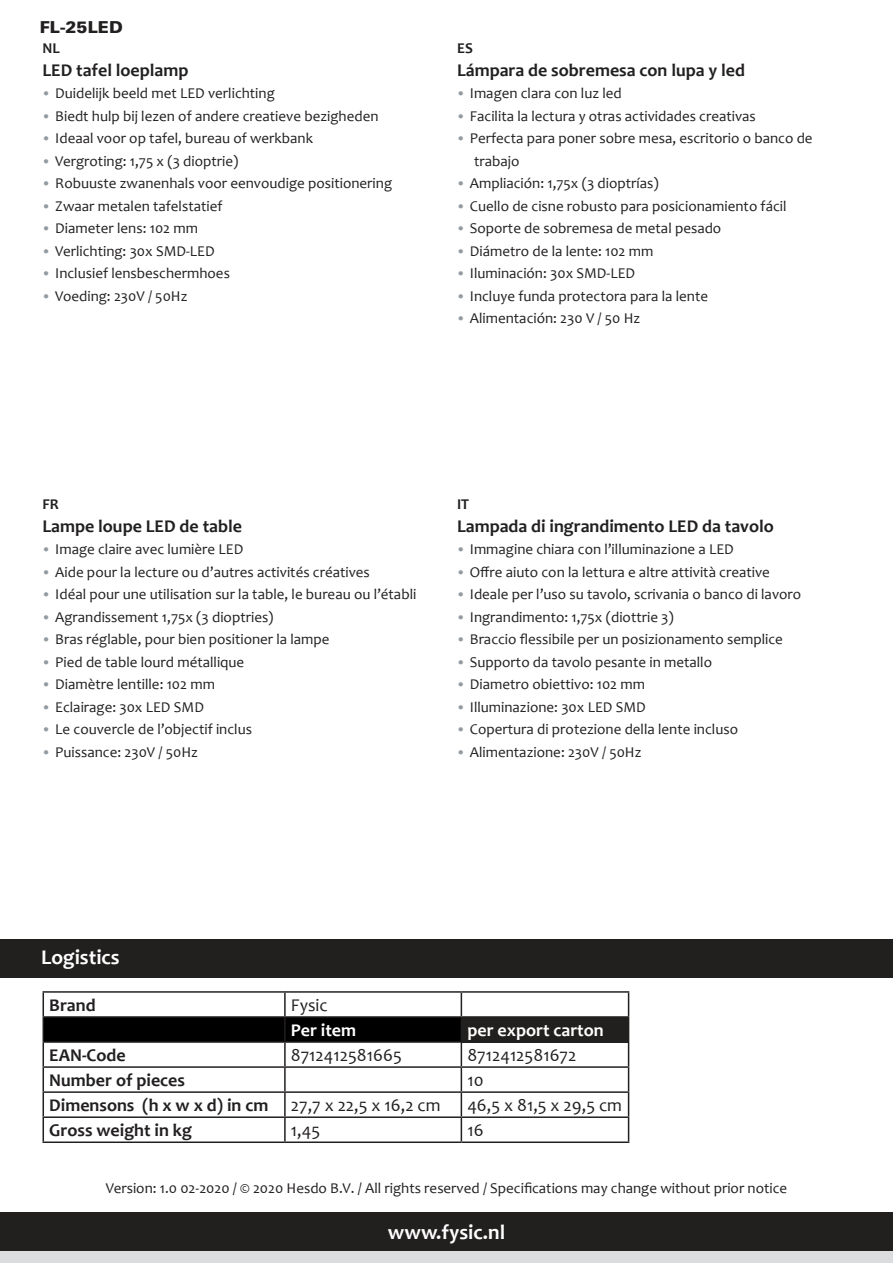
<style>
.page{position:relative;width:893px;height:1263px;background:#fff}
.page>*{position:absolute;margin:0;border:0;box-sizing:border-box;transform-origin:0 0}
.t1{font:700 21px "Candara";color:#fff}
.t2{font:700 18px "Candara";color:#221f1f}
.t3{font:18px "Candara";color:#221f1f}
.t4{font:700 18px "Candara";color:#fff}
.t5{font:900 16.5px "Univers LT Std";letter-spacing:.005em;color:#221f1f}
.t6{font:15px/22.5px "Candara";color:#221f1f}
.t7{font:700 15px "Candara";color:#221f1f}
.s1{font-family:"Calibri";font-weight:300;color:#939ba1}
</style>
<div class="page">
<div style="left:0;top:1242px;width:893px;height:21px;background:#dbdcde"></div>
<div style="left:0;top:1212px;width:893px;height:38px;background:#221f1f"></div>
<div style="left:461px;top:1017px;width:168px;height:25px;background:#221f1f"></div>
<hr style="left:43px;top:991px;width:242px;height:2px;background:#221f1f">
<hr style="left:285px;top:991px;width:176px;height:2px;background:#221f1f">
<hr style="left:461px;top:991px;width:168px;height:2px;background:#221f1f">
<hr style="left:461px;top:1016px;width:168px;height:2px;background:#221f1f">
<hr style="left:461px;top:1041px;width:168px;height:2px;background:#221f1f">
<hr style="left:461px;top:1066px;width:168px;height:2px;background:#221f1f">
<hr style="left:461px;top:1091px;width:168px;height:2px;background:#221f1f">
<hr style="left:461px;top:1116px;width:168px;height:2px;background:#221f1f">
<svg style="left:43px;top:993px;width:419px;height:148px"></svg>
<svg style="left:628px;top:993px;width:1px;height:148px"></svg>
<hr style="left:43px;top:1141px;width:242px;height:2px;background:#221f1f">
<hr style="left:285px;top:1141px;width:176px;height:2px;background:#221f1f">
<hr style="left:461px;top:1141px;width:168px;height:2px;background:#221f1f">
<div style="left:0;top:940px;width:893px;height:38px;background:#221f1f"></div>
<p class="t5" style="left:40px;top:18px;width:85px">FL-25LED</p>
<p class="t7" style="left:43px;top:42px;width:19px">NL</p>
<p class="t2" style="left:43px;top:63px;width:147px">LED tafel loeplamp</p>
<p class="t6" style="left:43px;top:83px;width:234px"><span class="s1">•</span> Duidelijk beeld met LED verlichting</p>
<p class="t6" style="left:43px;top:106px;width:338px"><span class="s1">•</span> Biedt hulp bij lezen of andere creatieve bezigheden</p>
<p class="t6" style="left:43px;top:128px;width:272px"><span class="s1">•</span> Ideaal voor op tafel, bureau of werkbank</p>
<p class="t6" style="left:43px;top:151px;width:197px"><span class="s1">•</span> Vergroting: 1,75 x (3 dioptrie)</p>
<p class="t6" style="left:43px;top:173px;width:351px"><span class="s1">•</span> Robuuste zwanenhals voor eenvoudige positionering</p>
<p class="t6" style="left:43px;top:196px;width:182px"><span class="s1">•</span> Zwaar metalen tafelstatief</p>
<p class="t6" style="left:43px;top:218px;width:157px"><span class="s1">•</span> Diameter lens: 102 mm</p>
<p class="t6" style="left:43px;top:241px;width:174px"><span class="s1">•</span> Verlichting: 30x SMD-LED</p>
<p class="t6" style="left:43px;top:263px;width:189px"><span class="s1">•</span> Inclusief lensbeschermhoes</p>
<p class="t6" style="left:43px;top:286px;width:146px"><span class="s1">•</span> Voeding: 230V / 50Hz</p>
<p class="t7" style="left:457px;top:42px;width:17px">ES</p>
<p class="t2" style="left:457px;top:63px;width:289px">Lámpara de sobremesa con lupa y led</p>
<p class="t6" style="left:457px;top:83px;width:166px"><span class="s1">•</span> Imagen clara con luz led</p>
<p class="t6" style="left:457px;top:106px;width:300px"><span class="s1">•</span> Facilita la lectura y otras actividades creativas</p>
<p class="t6" style="left:474px;top:128px;width:340px;text-indent:-17px"><span class="s1">•</span> Perfecta para poner sobre mesa, escritorio o banco de trabajo</p>
<p class="t6" style="left:457px;top:173px;width:203px"><span class="s1">•</span> Ampliación: 1,75x (3 dioptrías)</p>
<p class="t6" style="left:457px;top:196px;width:331px"><span class="s1">•</span> Cuello de cisne robusto para posicionamiento fácil</p>
<p class="t6" style="left:457px;top:218px;width:266px"><span class="s1">•</span> Soporte de sobremesa de metal pesado</p>
<p class="t6" style="left:457px;top:241px;width:198px"><span class="s1">•</span> Diámetro de la lente: 102 mm</p>
<p class="t6" style="left:457px;top:263px;width:180px"><span class="s1">•</span> Iluminación: 30x SMD-LED</p>
<p class="t6" style="left:457px;top:286px;width:252px"><span class="s1">•</span> Incluye funda protectora para la lente</p>
<p class="t6" style="left:457px;top:308px;width:185px"><span class="s1">•</span> Alimentación: 230 V / 50 Hz</p>
<p class="t7" style="left:43px;top:498px;width:18px">FR</p>
<p class="t2" style="left:43px;top:518px;width:201px">Lampe loupe LED de table</p>
<p class="t6" style="left:43px;top:539px;width:202px"><span class="s1">•</span> Image claire avec lumière LED</p>
<p class="t6" style="left:43px;top:562px;width:329px"><span class="s1">•</span> Aide pour la lecture ou d’autres activités créatives</p>
<p class="t6" style="left:43px;top:584px;width:375px"><span class="s1">•</span> Idéal pour une utilisation sur la table, le bureau ou l’établi</p>
<p class="t6" style="left:43px;top:607px;width:233px"><span class="s1">•</span> Agrandissement 1,75x (3 dioptries)</p>
<p class="t6" style="left:43px;top:629px;width:289px"><span class="s1">•</span> Bras réglable, pour bien positioner la lampe</p>
<p class="t6" style="left:43px;top:652px;width:203px"><span class="s1">•</span> Pied de table lourd métallique</p>
<p class="t6" style="left:43px;top:674px;width:174px"><span class="s1">•</span> Diamètre lentille: 102 mm</p>
<p class="t6" style="left:43px;top:697px;width:163px"><span class="s1">•</span> Eclairage: 30x LED SMD</p>
<p class="t6" style="left:43px;top:719px;width:211px"><span class="s1">•</span> Le couvercle de l’objectif inclus</p>
<p class="t6" style="left:43px;top:742px;width:157px"><span class="s1">•</span> Puissance: 230V / 50Hz</p>
<p class="t7" style="left:457px;top:498px;width:14px">IT</p>
<p class="t2" style="left:457px;top:518px;width:318px">Lampada di ingrandimento LED da tavolo</p>
<p class="t6" style="left:457px;top:539px;width:278px"><span class="s1">•</span> Immagine chiara con l’illuminazione a LED</p>
<p class="t6" style="left:457px;top:560px;width:314px"><span class="s1">•</span> Offre aiuto con la lettura e altre attività creative</p>
<p class="t6" style="left:457px;top:584px;width:346px"><span class="s1">•</span> Ideale per l’uso su tavolo, scrivania o banco di lavoro</p>
<p class="t6" style="left:457px;top:607px;width:218px"><span class="s1">•</span> Ingrandimento: 1,75x (diottrie 3)</p>
<p class="t6" style="left:457px;top:628px;width:327px"><span class="s1">•</span> Braccio flessibile per un posizionamento semplice</p>
<p class="t6" style="left:457px;top:652px;width:256px"><span class="s1">•</span> Supporto da tavolo pesante in metallo</p>
<p class="t6" style="left:457px;top:674px;width:189px"><span class="s1">•</span> Diametro obiettivo: 102 mm</p>
<p class="t6" style="left:457px;top:697px;width:190px"><span class="s1">•</span> Illuminazione: 30x LED SMD</p>
<p class="t6" style="left:457px;top:719px;width:282px"><span class="s1">•</span> Copertura di protezione della lente incluso</p>
<p class="t6" style="left:457px;top:742px;width:186px"><span class="s1">•</span> Alimentazione: 230V / 50Hz</p>
<h1 class="t1" style="left:41px;top:949px;width:80px">Logistics</h1>
<p class="t2" style="left:49px;top:998px;width:48px">Brand</p>
<p class="t3" style="left:291px;top:998px;width:38px">Fysic</p>
<p class="t4" style="left:291px;top:1023px;width:67px">Per item</p>
<p class="t4" style="left:467px;top:1019px;width:138px">per export carton</p>
<p class="t2" style="left:49px;top:1048px;width:78px">EAN-Code</p>
<p class="t3" style="left:291px;top:1048px;width:112px">8712412581665</p>
<p class="t3" style="left:467px;top:1048px;width:111px">8712412581672</p>
<p class="t2" style="left:49px;top:1073px;width:137px">Number of pieces</p>
<p class="t3" style="left:467px;top:1073px;width:18px">10</p>
<p class="t2" style="left:49px;top:1098px;width:221px">Dimensons (h x w x d) in cm</p>
<p class="t3" style="left:291px;top:1098px;width:151px">27,7 x 22,5 x 16,2 cm</p>
<p class="t3" style="left:467px;top:1098px;width:156px">46,5 x 81,5 x 29,5 cm</p>
<p class="t2" style="left:49px;top:1123px;width:144px">Gross weight in kg</p>
<p class="t3" style="left:291px;top:1123px;width:31px">1,45</p>
<p class="t3" style="left:467px;top:1123px;width:18px">16</p>
<p class="t6" style="left:106px;top:1177px;width:683px">Version: 1.0 02-2020 / © 2020 Hesdo B.V. / All rights reserved / Specifications may change without prior notice</p>
<h1 class="t1" style="left:388px;top:1223px;width:119px">www.fysic.nl</h1>
</div>
